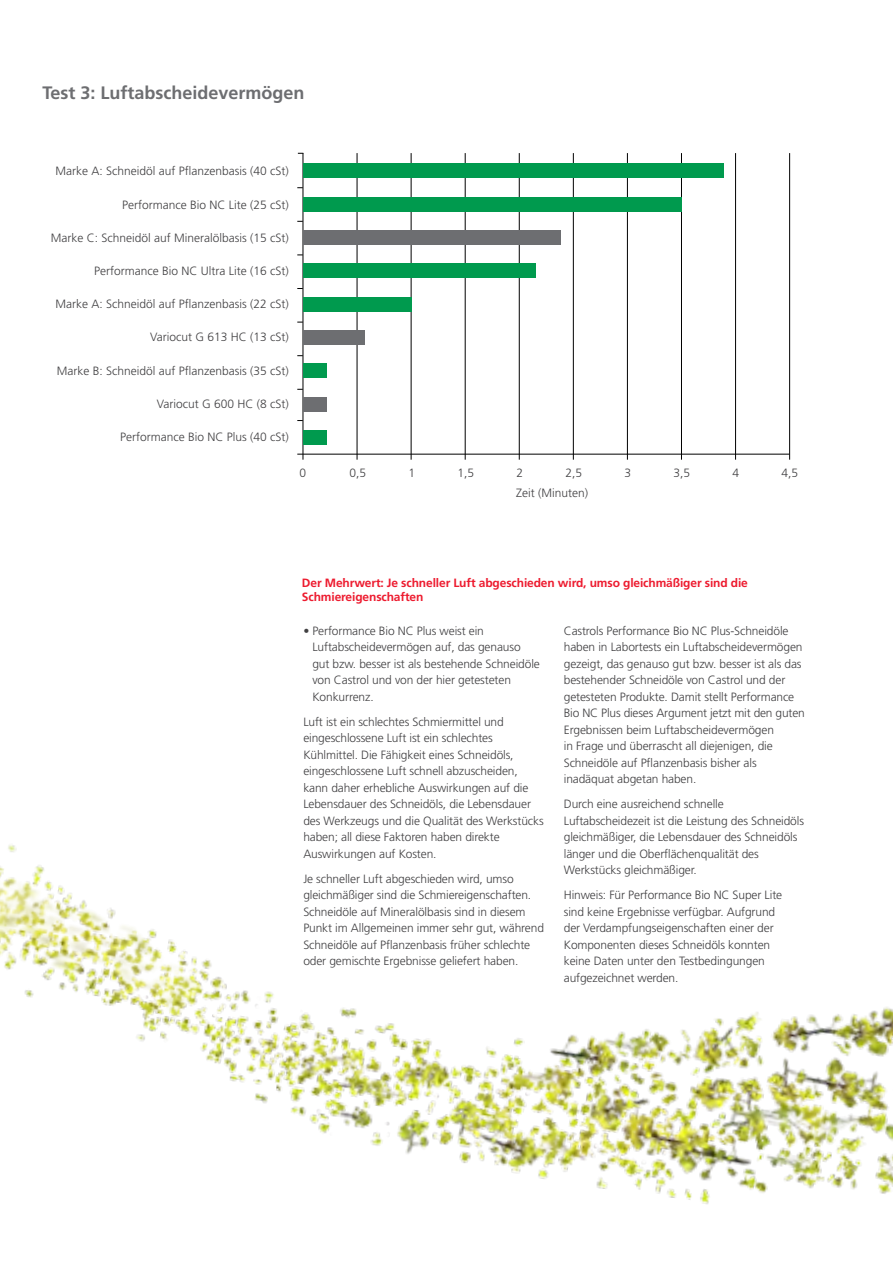
<style>
.page{position:relative;width:893px;height:1263px;background:#fff}
.page>*{position:absolute;margin:0;border:0;box-sizing:border-box;transform-origin:0 0}
.t1{font:700 18px "Frutiger";color:#6d6e71}
.t2{font:300 12px/16.5px "Frutiger";letter-spacing:-.01em;color:#414042}
.t3{font:700 12px/14.4px "Frutiger";letter-spacing:-.01em;color:#ed1b2f}
</style>
<div class="page">
<img style="left:0;top:845px;width:893px;height:359px">
<hr style="left:303px;top:153px;width:1px;height:307px;background:#000">
<hr style="left:789px;top:153px;width:1px;height:307px;background:#000">
<hr style="left:573px;top:153px;width:1px;height:307px;background:#000">
<hr style="left:465px;top:153px;width:1px;height:307px;background:#000">
<hr style="left:681px;top:153px;width:1px;height:307px;background:#000">
<hr style="left:735px;top:153px;width:1px;height:307px;background:#000">
<hr style="left:627px;top:153px;width:1px;height:307px;background:#000">
<hr style="left:519px;top:153px;width:1px;height:307px;background:#000">
<hr style="left:411px;top:153px;width:1px;height:307px;background:#000">
<hr style="left:357px;top:153px;width:1px;height:307px;background:#000">
<hr style="left:297px;top:454px;width:492px;height:1px;background:#000">
<div style="left:303px;top:164px;width:420px;height:14px;background:#009a4e"></div>
<div style="left:303px;top:197px;width:378px;height:14px;background:#009a4e"></div>
<div style="left:303px;top:230px;width:258px;height:15px;background:#6d6e71"></div>
<div style="left:303px;top:264px;width:232px;height:14px;background:#009a4e"></div>
<div style="left:303px;top:297px;width:108px;height:14px;background:#009a4e"></div>
<div style="left:303px;top:397px;width:24px;height:14px;background:#6d6e71"></div>
<div style="left:303px;top:430px;width:24px;height:14px;background:#009a4e"></div>
<div style="left:303px;top:330px;width:62px;height:14px;background:#6d6e71"></div>
<div style="left:303px;top:364px;width:24px;height:14px;background:#009a4e"></div>
<h1 class="t1" style="left:43px;top:82px;width:264px">Test 3: Luftabscheidevermögen</h1>
<p class="t2" style="left:55px;top:163px;width:235px">Marke A: Schneidöl auf Pflanzenbasis (40 cSt)</p>
<p class="t2" style="left:122px;top:196px;width:168px">Performance Bio NC Lite (25 cSt)</p>
<p class="t2" style="left:51px;top:229px;width:240px">Marke C: Schneidöl auf Mineralölbasis (15 cSt)</p>
<p class="t2" style="left:94px;top:263px;width:196px">Performance Bio NC Ultra Lite (16 cSt)</p>
<p class="t2" style="left:55px;top:296px;width:235px">Marke A: Schneidöl auf Pflanzenbasis (22 cSt)</p>
<p class="t2" style="left:150px;top:329px;width:140px">Variocut G 613 HC (13 cSt)</p>
<p class="t2" style="left:57px;top:362px;width:234px">Marke B: Schneidöl auf Pflanzenbasis (35 cSt)</p>
<p class="t2" style="left:157px;top:395px;width:134px">Variocut G 600 HC (8 cSt)</p>
<p class="t2" style="left:120px;top:429px;width:170px">Performance Bio NC Plus (40 cSt)</p>
<p class="t2" style="left:299px;top:465px;width:8px">0</p>
<p class="t2" style="left:350px;top:465px;width:18px">0,5</p>
<p class="t2" style="left:409px;top:465px;width:8px">1</p>
<p class="t2" style="left:458px;top:465px;width:18px">1,5</p>
<p class="t2" style="left:517px;top:465px;width:8px">2</p>
<p class="t2" style="left:566px;top:465px;width:18px">2,5</p>
<p class="t2" style="left:625px;top:465px;width:8px">3</p>
<p class="t2" style="left:674px;top:465px;width:18px">3,5</p>
<p class="t2" style="left:733px;top:465px;width:8px">4</p>
<p class="t2" style="left:782px;top:465px;width:18px">4,5</p>
<p class="t2" style="left:516px;top:484px;width:74px">Zeit (Minuten)</p>
<p class="t3" style="left:302px;top:575px;width:447px">Der Mehrwert: Je schneller Luft abgeschieden wird, umso gleichmäßiger sind die<br>Schmiereigenschaften</p>
<p class="t2" style="left:312px;top:622px;width:229px;text-indent:-9px">• Performance Bio NC Plus weist ein Luftabscheidevermögen auf, das genauso gut bzw. besser ist als bestehende Schneidöle von Castrol und von der hier getesteten Konkurrenz.</p>
<p class="t2" style="left:303px;top:713px;width:242px">Luft ist ein schlechtes Schmiermittel und eingeschlossene Luft ist ein schlechtes Kühlmittel. Die Fähigkeit eines Schneidöls, eingeschlossene Luft schnell abzuscheiden, kann daher erhebliche Auswirkungen auf die Lebensdauer des Schneidöls, die Lebensdauer des Werkzeugs und die Qualität des Werkstücks haben; all diese Faktoren haben direkte Auswirkungen auf Kosten.</p>
<p class="t2" style="left:303px;top:870px;width:242px">Je schneller Luft abgeschieden wird, umso gleichmäßiger sind die Schmiereigenschaften.<br>Schneidöle auf Mineralölbasis sind in diesem Punkt im Allgemeinen immer sehr gut, während Schneidöle auf Pflanzenbasis früher schlechte oder gemischte Ergebnisse geliefert haben.</p>
<p class="t2" style="left:564px;top:622px;width:243px">Castrols Performance Bio NC Plus-Schneidöle haben in Labortests ein Luftabscheidevermögen gezeigt, das genauso gut bzw. besser ist als das bestehender Schneidöle von Castrol und der getesteten Produkte. Damit stellt Performance Bio NC Plus dieses Argument jetzt mit den guten Ergebnissen beim Luftabscheidevermögen<br>in Frage und überrascht all diejenigen, die Schneidöle auf Pflanzenbasis bisher als inadäquat abgetan haben.</p>
<p class="t2" style="left:564px;top:796px;width:242px">Durch eine ausreichend schnelle Luftabscheidezeit ist die Leistung des Schneidöls gleichmäßiger, die Lebensdauer des Schneidöls länger und die Oberflächenqualität des Werkstücks gleichmäßiger.</p>
<p class="t2" style="left:564px;top:887px;width:220px">Hinweis: Für Performance Bio NC Super Lite sind keine Ergebnisse verfügbar. Aufgrund der Verdampfungseigenschaften einer der Komponenten dieses Schneidöls konnten keine Daten unter den Testbedingungen aufgezeichnet werden.</p>
</div>
